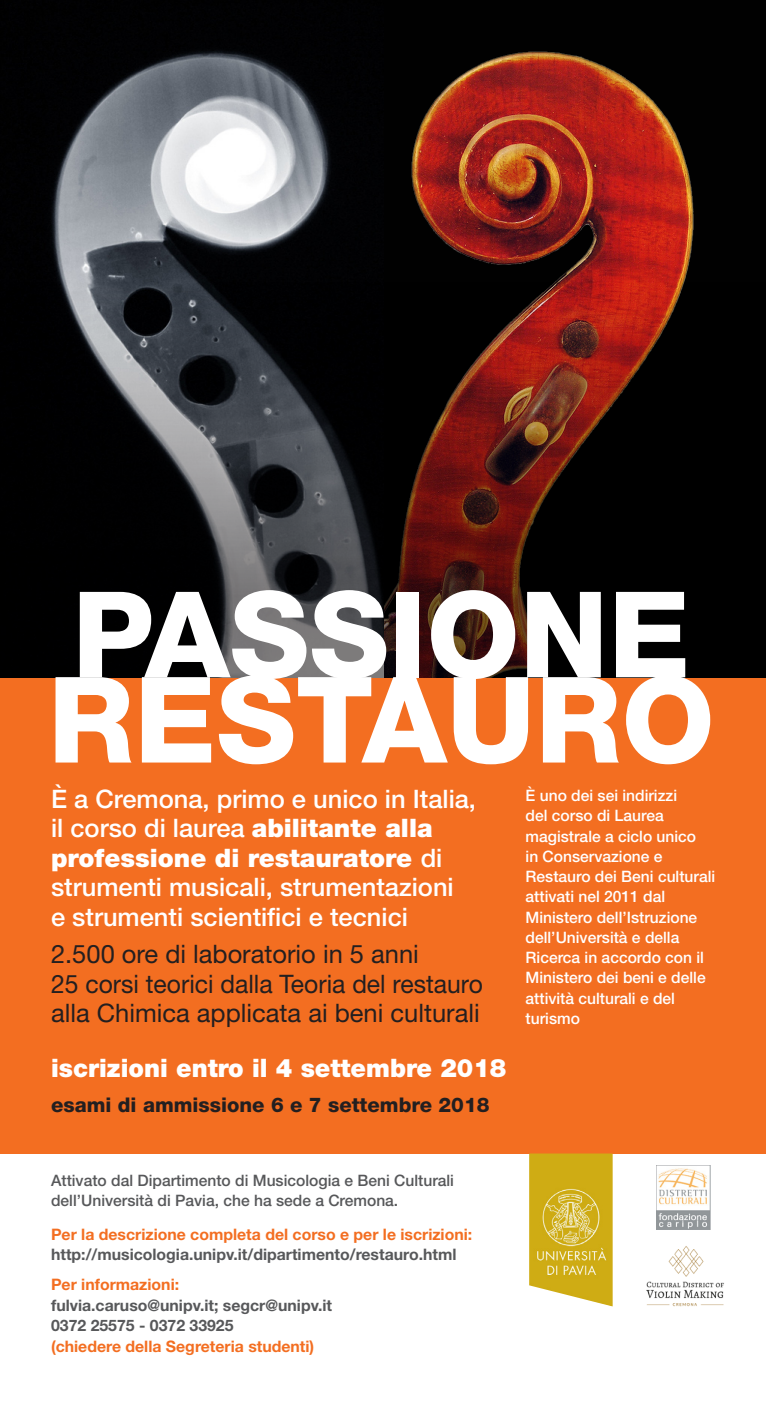
<style>
.page{position:relative;width:766px;height:1404px;background:#fff}
.page>*{position:absolute;margin:0;border:0;box-sizing:border-box;transform-origin:0 0}
.t1{font:800 119.48px/85.3px "Helvetica Neue LT Std";color:#fff}
.t2{font:500 25.43px/29.5px "Helvetica Neue LT Std";color:#fff}
.t3{font:25.43px/29.5px "Helvetica Neue LT Std";color:#231f20}
.t4{font:900 25.43px "Helvetica Neue LT Std";color:#fff}
.t5{font:800 20.25px "Helvetica Neue LT Std";color:#231f20}
.t6{font:500 15.75px/20.2px "Helvetica Neue LT Std";color:#fff}
.t7{font:700 15.75px/20.5px "Helvetica Neue LT Std";color:#57585a}
.t8{font:700 15.75px "Helvetica Neue LT Std";color:#f36e21}
.t9{font:500 15.75px/20.2px "Helvetica Neue LT Std";color:#57585a}
.s1{font-weight:900}
</style>
<div class="page">
<div style="left:0;top:677px;width:765px;height:476px;background:#f36e21"></div>
<img style="left:0;top:0;width:384px;height:281px">
<div style="left:384px;top:0;width:381px;height:677px;background:#010101"></div>
<img style="left:411px;top:51px;width:283px;height:230px">
<svg style="left:0;top:281px;width:685px;height:396px;fill:#010102"></svg>
<img style="left:656px;top:1165px;width:54px;height:64px">
<img style="left:646px;top:1246px;width:78px;height:61px">
<img style="left:529px;top:1153px;width:83px;height:153px">
<h1 class="t1" style="left:48px;top:591px;width:668px">PASSIONE<br>RESTAURO</h1>
<h2 class="t2" style="left:51px;top:783px;width:426px">È a Cremona, primo e unico in Italia, il corso di laurea <span class="s1">abilitante alla professione di restauratore</span> di strumenti musicali, strumentazioni<br>e strumenti scientifici e tecnici</h2>
<h2 class="t3" style="left:51px;top:939px;width:433px">2.500 ore di laboratorio in 5 anni<br>25 corsi teorici dalla Teoria del restauro alla Chimica applicata ai beni culturali</h2>
<p class="t6" style="left:525px;top:785px;width:191px">È uno dei sei indirizzi<br>del corso di Laurea magistrale a ciclo unico<br>in Conservazione e<br>Restauro dei Beni culturali attivati nel 2011 dal<br>Ministero dell’Istruzione dell’Università e della<br>Ricerca in accordo con il<br>Ministero dei beni e delle attività culturali e del turismo</p>
<h2 class="t4" style="left:51px;top:1052px;width:457px">iscrizioni entro il 4 settembre 2018</h2>
<p class="t5" style="left:51px;top:1092px;width:440px">esami di ammissione 6 e 7 settembre 2018</p>
<p class="t9" style="left:51px;top:1169px;width:404px">Attivato dal Dipartimento di Musicologia e Beni Culturali dell’Università di Pavia, che ha sede a Cremona.</p>
<p class="t8" style="left:51px;top:1224px;width:422px">Per la descrizione completa del corso e per le iscrizioni:</p>
<p class="t7" style="left:51px;top:1243px;width:407px">http://musicologia.unipv.it/dipartimento/restauro.html</p>
<p class="t8" style="left:51px;top:1274px;width:129px">Per informazioni:</p>
<p class="t7" style="left:51px;top:1294px;width:282px">fulvia.caruso@unipv.it; segcr@unipv.it<br>0372 25575 - 0372 33925</p>
<p class="t8" style="left:51px;top:1336px;width:265px">(chiedere della Segreteria studenti)</p>
</div>
